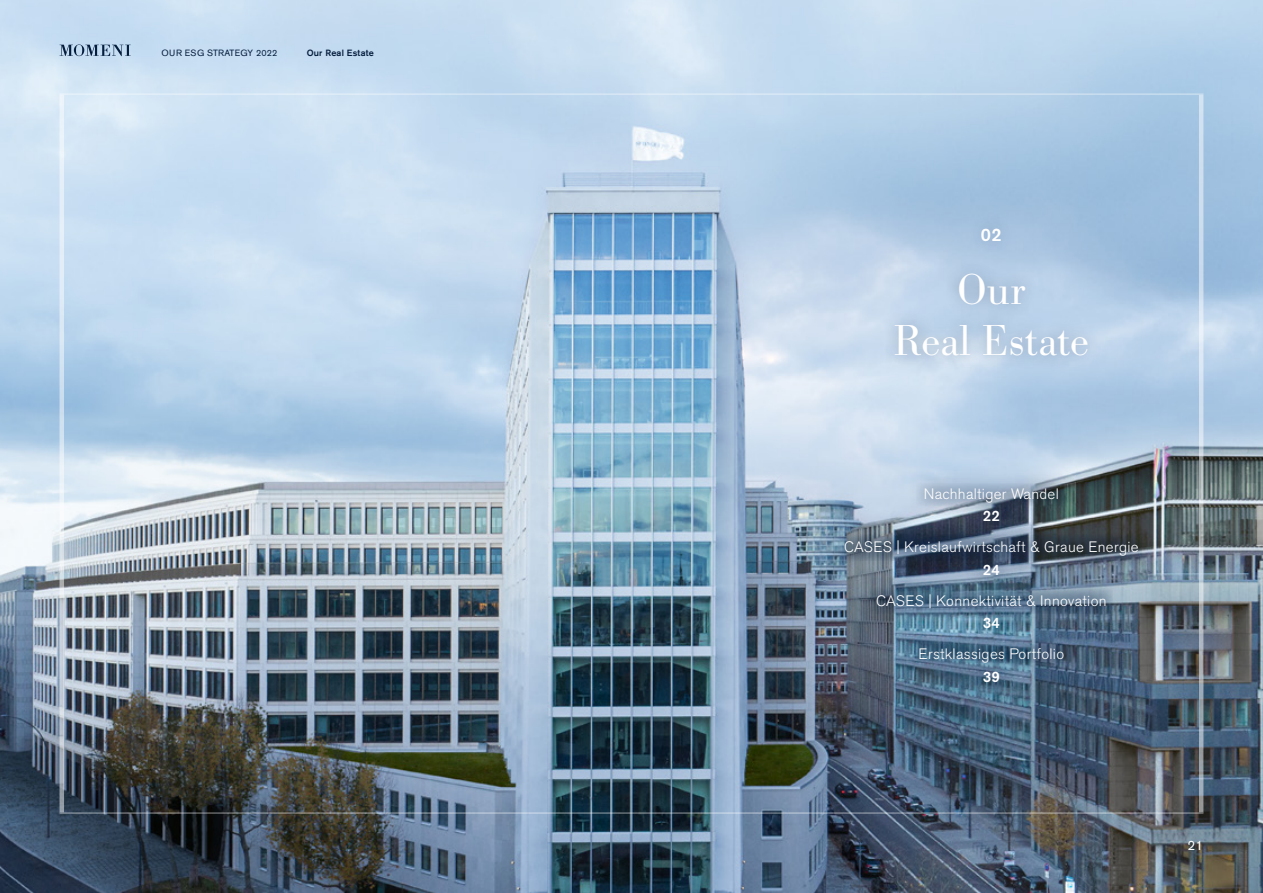
<style>
.page{position:relative;width:1263px;height:893px;background:#fff}
.page>*{position:absolute;margin:0;border:0;box-sizing:border-box;transform-origin:0 0}
.t1{font:300 45px/51px "Bodoni URW";color:#fff;text-align:center}
.t2{font:500 18px "Akzidenz Grotesk BE";color:#fff}
.t3{font:300 15px "Akzidenz Grotesk BE";letter-spacing:.02em;color:#fff}
.t4{font:500 15px "Akzidenz Grotesk BE";letter-spacing:.02em;color:#fff}
.t5{font:13.5px "Akzidenz Grotesk BE";color:#fff}
.t6{font:9px "Akzidenz Grotesk BE";letter-spacing:.02em;color:#051d3d}
.t7{font:500 9px "Akzidenz Grotesk BE";letter-spacing:.02em;color:#051d3d}
</style>
<div class="page">
<img style="left:0;top:0;width:1263px;height:893px">
<svg style="left:1199px;top:95px;width:4px;height:717px;background:#becad4"></svg>
<svg style="left:60px;top:95px;width:4px;height:717px;background:#d5dfe8"></svg>
<hr style="left:60px;top:94px;width:1143px;height:1px;background:#fff">
<hr style="left:60px;top:812px;width:1143px;height:2px;background:#fff">
<div style="left:882px;top:259px;width:221px;height:111px;background:#051d3d;opacity:.37"></div>
<div style="left:967px;top:213px;width:48px;height:43px;background:#a5c1de"></div>
<img style="left:826px;top:470px;width:329px;height:230px">
<svg style="left:60px;top:44px;width:71px;height:12px"></svg>
<p class="t6" style="left:162px;top:47px;width:117px">OUR ESG STRATEGY 2022</p>
<p class="t7" style="left:307px;top:47px;width:69px">Our Real Estate</p>
<p class="t2" style="left:981px;top:223px;width:22px">02</p>
<h1 class="t1" style="left:893px;top:264px;width:198px">Our<br>Real Estate</h1>
<p class="t3" style="left:924px;top:485px;width:136px">Nachhaltiger Wandel</p>
<p class="t4" style="left:983px;top:507px;width:19px">22</p>
<p class="t3" style="left:844px;top:538px;width:296px">CASES | Kreislaufwirtschaft &amp; Graue Energie</p>
<p class="t4" style="left:983px;top:560px;width:19px">24</p>
<p class="t3" style="left:876px;top:592px;width:232px">CASES | Konnektivität &amp; Innovation</p>
<p class="t4" style="left:983px;top:614px;width:19px">34</p>
<p class="t3" style="left:919px;top:645px;width:147px">Erstklassiges Portfolio</p>
<p class="t4" style="left:983px;top:667px;width:19px">39</p>
<p class="t5" style="left:1187px;top:837px;width:18px">21</p>
</div>
